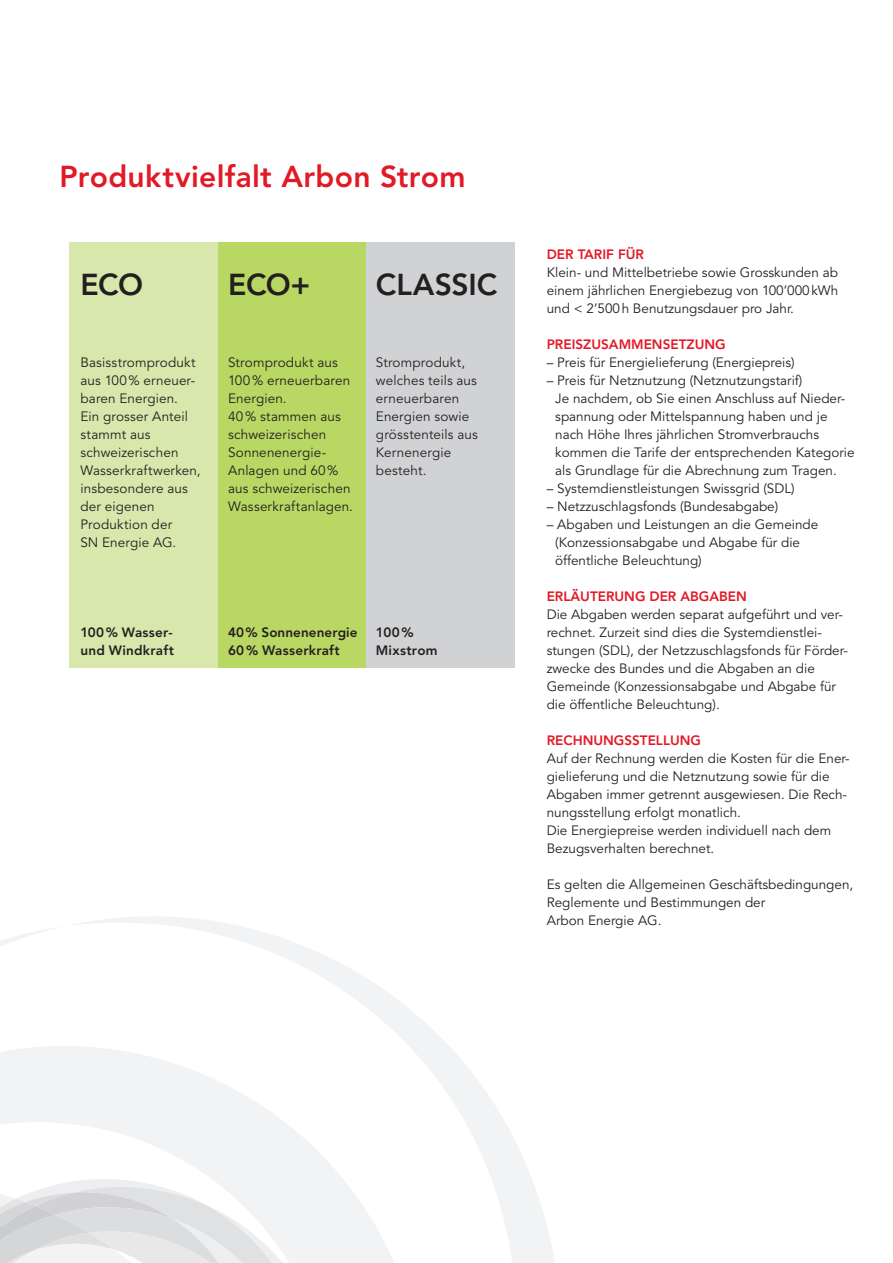
<style>
.page{position:relative;width:893px;height:1263px;background:#fff}
.page>*{position:absolute;margin:0;border:0;box-sizing:border-box;transform-origin:0 0}
.t1{font:800 30px "Avenir LT";letter-spacing:.01em;color:#e21926}
.t2{font:800 30px "Avenir LT";letter-spacing:-.015em;color:#231f20}
.t3{font:13.5px/18px "Avenir LT";color:#231f20}
.t4{font:800 13.5px "Avenir LT";color:#e21926}
.t5{font:800 13.5px/18px "Avenir LT";letter-spacing:.015em;color:#231f20}
</style>
<div class="page">
<svg style="left:0;top:917px;width:554px;height:346px"></svg>
<svg style="left:0;top:1179px;width:333px;height:84px"></svg>
<div style="left:217px;top:242px;width:149px;height:425px;background:#b9d763"></div>
<div style="left:69px;top:242px;width:148px;height:425px;background:#d8e7ab"></div>
<div style="left:366px;top:242px;width:149px;height:425px;background:#d1d2d4"></div>
<h1 class="t1" style="left:60px;top:158px;width:408px">Produktvielfalt Arbon Strom</h1>
<h1 class="t2" style="left:80px;top:266px;width:64px">ECO</h1>
<p class="t3" style="left:80px;top:353px;width:122px">Basisstromprodukt aus 100% erneuer&shy;baren Energien.<br>Ein grosser Anteil stammt aus schweizerischen<br>Wasserkraftwerken, insbesondere aus der eigenen<br>Produktion der<br>SN Energie AG.</p>
<h1 class="t2" style="left:228px;top:266px;width:84px">ECO+</h1>
<h1 class="t2" style="left:376px;top:266px;width:123px">CLASSIC</h1>
<p class="t3" style="left:228px;top:353px;width:126px">Stromprodukt aus<br>100% erneuerbaren<br>Energien.<br>40% stammen aus schweizerischen<br>Sonnenenergie-<br>Anlagen und 60% aus schweizerischen<br>Wasserkraftanlagen.</p>
<p class="t3" style="left:376px;top:353px;width:103px">Stromprodukt, welches teils aus erneuerbaren<br>Energien sowie grösstenteils aus<br>Kernenergie besteht.</p>
<p class="t5" style="left:80px;top:623px;width:95px">100% Wasser&shy;und Windkraft</p>
<p class="t5" style="left:228px;top:623px;width:131px">40% Sonnenenergie<br>60% Wasserkraft</p>
<p class="t5" style="left:376px;top:623px;width:63px">100%<br>Mixstrom</p>
<p class="t4" style="left:547px;top:246px;width:99px">DER TARIF FÜR</p>
<p class="t3" style="left:547px;top:263px;width:293px;text-align:justify">Klein- und Mittelbetriebe sowie Grosskunden ab einem jährlichen Energiebezug von 100’000kWh und &lt; 2’500h Benutzungsdauer pro Jahr.</p>
<p class="t4" style="left:547px;top:336px;width:180px">PREISZUSAMMENSETZUNG</p>
<p class="t3" style="left:547px;top:353px;width:249px">– Preis für Energielieferung (Energiepreis)</p>
<p class="t3" style="left:555px;top:371px;width:301px;text-indent:-9px">– Preis für Netznutzung (Netznutzungstarif)<br>Je nachdem, ob Sie einen Anschluss auf Nieder&shy;spannung oder Mittelspannung haben und je nach Höhe Ihres jährlichen Stromverbrauchs kommen die Tarife der entsprechenden Kategorie als Grundlage für die Abrechnung zum Tragen.</p>
<p class="t3" style="left:547px;top:479px;width:249px">– Systemdienstleistungen Swissgrid (SDL)</p>
<p class="t3" style="left:547px;top:497px;width:233px">– Netzzuschlagsfonds (Bundesabgabe)</p>
<p class="t3" style="left:555px;top:515px;width:265px;text-indent:-9px">– Abgaben und Leistungen an die Gemeinde (Konzessionsabgabe und Abgabe für die öffentliche Beleuchtung)</p>
<p class="t4" style="left:547px;top:588px;width:202px">ERLÄUTERUNG DER ABGABEN</p>
<p class="t3" style="left:547px;top:605px;width:303px">Die Abgaben werden separat aufgeführt und ver&shy;rechnet. Zurzeit sind dies die Systemdienstlei&shy;stungen (SDL), der Netzzuschlagsfonds für Förder&shy;zwecke des Bundes und die Abgaben an die Gemeinde (Konzessionsabgabe und Abgabe für die öffentliche Beleuchtung).</p>
<p class="t4" style="left:547px;top:732px;width:156px">RECHNUNGSSTELLUNG</p>
<p class="t3" style="left:547px;top:749px;width:305px">Auf der Rechnung werden die Kosten für die Ener&shy;gielieferung und die Netznutzung sowie für die Abgaben immer getrennt ausgewiesen. Die Rech&shy;nungsstellung erfolgt monatlich.<br>Die Energiepreise werden individuell nach dem Bezugsverhalten berechnet.</p>
<p class="t3" style="left:547px;top:875px;width:308px">Es gelten die Allgemeinen Geschäftsbedingungen,<br>Reglemente und Bestimmungen der<br>Arbon Energie AG.</p>
</div>
